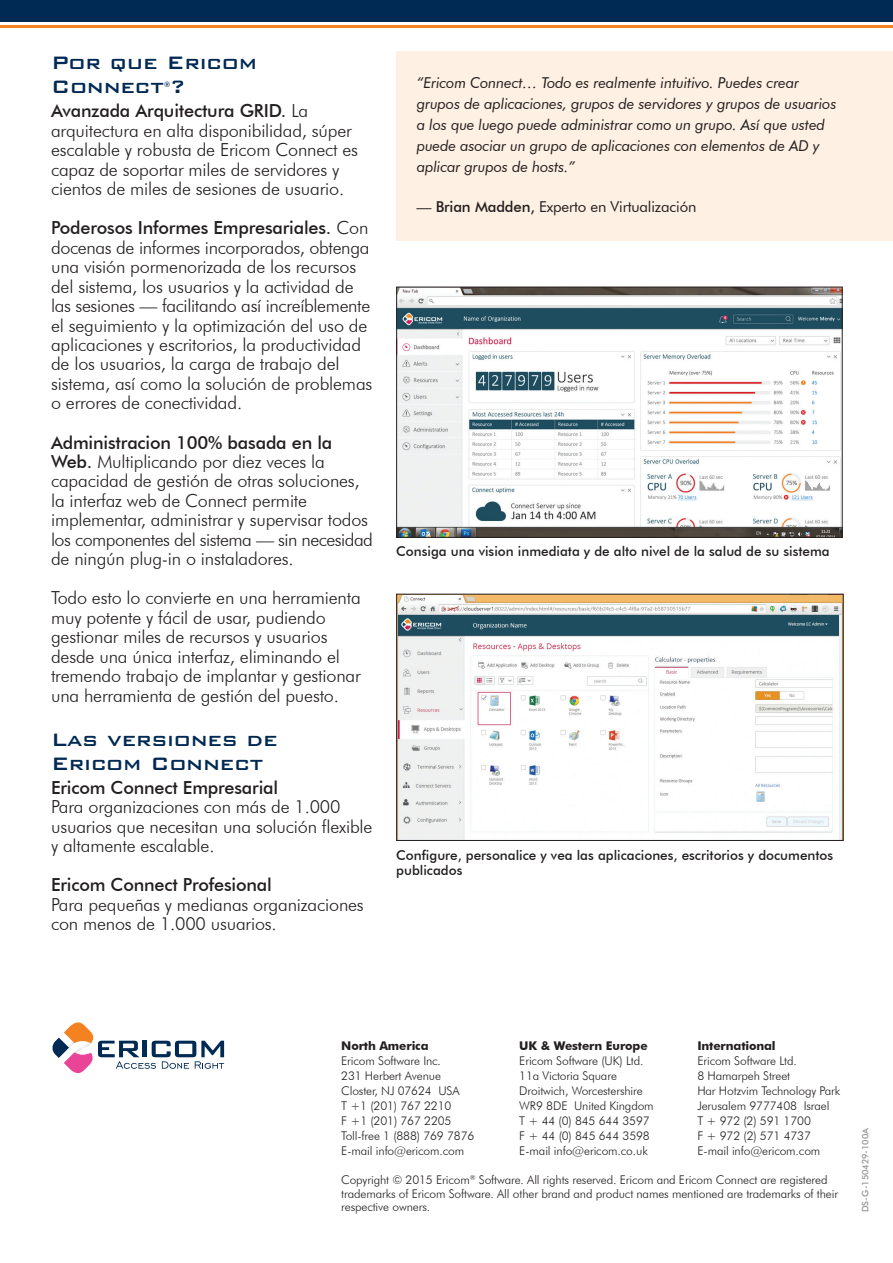
<style>
.page{position:relative;width:893px;height:1263px;background:#fff}
.page>*{position:absolute;margin:0;border:0;box-sizing:border-box;transform-origin:0 0}
.t1{font:500 24px/24px "Bank Gothic BT";letter-spacing:-.01em;color:#002953}
.t2{font:300 18px/19.5px "Futura BT";letter-spacing:-.01em;color:#231f20}
.t3{font:500 18px "Futura BT";letter-spacing:-.01em;color:#231f20}
.t4{font:italic 15px/21px "Futura BT";letter-spacing:-.01em;color:#231f20}
.t5{font:15px "Futura BT";letter-spacing:-.01em;color:#231f20}
.t6{font:500 13.5px/15px "Futura BT";color:#231f20}
.t7{font:300 12px/15px "Futura BT";letter-spacing:-.01em;color:#231f20}
.t8{font:700 12px "Futura BT";letter-spacing:-.01em;color:#231f20}
.t9{font:500 9px "Futura BT";letter-spacing:-.01em;color:#939598}
.t10{font:500 7.5px "Bank Gothic BT";color:#002953}
.s1{font-weight:500}
.s2{font-style:italic}
</style>
<div class="page">
<div style="left:0;top:0;width:893px;height:21px;background:#002953"></div>
<hr style="left:0;top:25px;width:893px;height:3px;background:#f58220">
<svg style="left:52px;top:1022px;width:172px;height:51px"></svg>
<img style="left:398px;top:289px;width:443px;height:247px">
<div style="left:396px;top:287px;width:447px;height:251px;border:1px solid #231f20"></div>
<img style="left:398px;top:596px;width:444px;height:243px">
<div style="left:396px;top:594px;width:448px;height:247px;border:1px solid #231f20"></div>
<div style="left:397px;top:51px;width:496px;height:190px;background:#fef0e2"></div>
<h1 class="t1" style="left:51px;top:50px;width:208px">Por que Ericom<br>Connect ?</h1>
<p class="t10" style="left:164px;top:81px;width:8px">®</p>
<p class="t2" style="left:51px;top:101px;width:309px"><span class="s1">Avanzada Arquitectura GRID.</span> La arquitectura en alta disponibilidad, súper escalable y robusta de Ericom Connect es capaz de soportar miles de servidores y cientos de miles de sesiones de usuario.</p>
<p class="t2" style="left:51px;top:218px;width:323px"><span class="s1">Poderosos Informes Empresariales.</span> Con docenas de informes incorporados, obtenga una visión pormenorizada de los recursos del sistema, los usuarios y la actividad de las sesiones — facilitando así increíblemente el seguimiento y la optimización del uso de aplicaciones y escritorios, la productividad de los usuarios, la carga de trabajo del sistema, así como la solución de problemas o errores de conectividad.</p>
<p class="t2" style="left:51px;top:432px;width:323px"><span class="s1">Administracion 100% basada en la Web.</span> Multiplicando por diez veces la capacidad de gestión de otras soluciones, la interfaz web de Connect permite implementar, administrar y supervisar todos los componentes del sistema — sin necesidad de ningún plug-in o instaladores.</p>
<p class="t2" style="left:51px;top:588px;width:311px">Todo esto lo convierte en una herramienta muy potente y fácil de usar, pudiendo gestionar miles de recursos y usuarios desde una única interfaz, eliminando el tremendo trabajo de implantar y gestionar una herramienta de gestión del puesto.</p>
<h1 class="t1" style="left:51px;top:727px;width:228px">Las versiones de<br>Ericom Connect</h1>
<p class="t3" style="left:51px;top:776px;width:229px">Ericom Connect Empresarial</p>
<p class="t2" style="left:51px;top:797px;width:323px">Para organizaciones con más de 1.000 usuarios que necesitan una solución flexible y altamente escalable.</p>
<p class="t3" style="left:51px;top:874px;width:222px">Ericom Connect Profesional</p>
<p class="t2" style="left:51px;top:894px;width:314px">Para pequeñas y medianas organizaciones con menos de 1.000 usuarios.</p>
<p class="t4" style="left:417px;top:72px;width:421px">“Ericom Connect… Todo es realmente intuitivo. Puedes crear grupos de aplicaciones, grupos de servidores y grupos de usuarios a los que luego puede administrar como un grupo. Así que usted puede asociar un grupo de aplicaciones con elementos de AD y aplicar grupos de hosts.”</p>
<p class="t5" style="left:417px;top:198px;width:281px"><span class="s2">—</span> <span class="s1">Brian Madden,</span> Experto en Virtualización</p>
<p class="t6" style="left:396px;top:543px;width:435px">Consiga una vision inmediata y de alto nivel de la salud de su sistema</p>
<p class="t6" style="left:396px;top:847px;width:438px">Configure, personalice y vea las aplicaciones, escritorios y documentos publicados</p>
<p class="t8" style="left:697px;top:1038px;width:80px">International</p>
<p class="t7" style="left:697px;top:1053px;width:144px">Ericom Software Ltd.<br>8 Hamarpeh Street<br>Har Hotzvim Technology Park<br>Jerusalem 9777408 Israel<br>T + 972 (2) 591 1700<br>F + 972 (2) 571 4737<br>E-mail info@ericom.com</p>
<p class="t7" style="left:341px;top:1173px;width:498px;line-height:13.5px">Copyright © 2015 Ericom<sup>®</sup> Software. All rights reserved. Ericom and Ericom Connect are registered trademarks of Ericom Software. All other brand and product names mentioned are trademarks of their respective owners.</p>
<p class="t8" style="left:341px;top:1038px;width:89px">North America</p>
<p class="t7" style="left:341px;top:1053px;width:135px">Ericom Software Inc.<br>231 Herbert Avenue<br>Closter, NJ 07624 USA<br>T +1 (201) 767 2210<br>F +1 (201) 767 2205<br>Toll-free 1 (888) 769 7876<br>E-mail info@ericom.com</p>
<p class="t8" style="left:519px;top:1038px;width:130px">UK &amp; Western Europe</p>
<p class="t7" style="left:519px;top:1053px;width:136px">Ericom Software (UK) Ltd.<br>11a Victoria Square<br>Droitwich, Worcestershire<br>WR9 8DE United Kingdom<br>T + 44 (0) 845 644 3597<br>F + 44 (0) 845 644 3598<br>E-mail info@ericom.co.uk</p>
<p class="t9" style="left:860px;top:1212px;width:86px;rotate:-90deg">DS-G-150429-100A</p>
</div>
